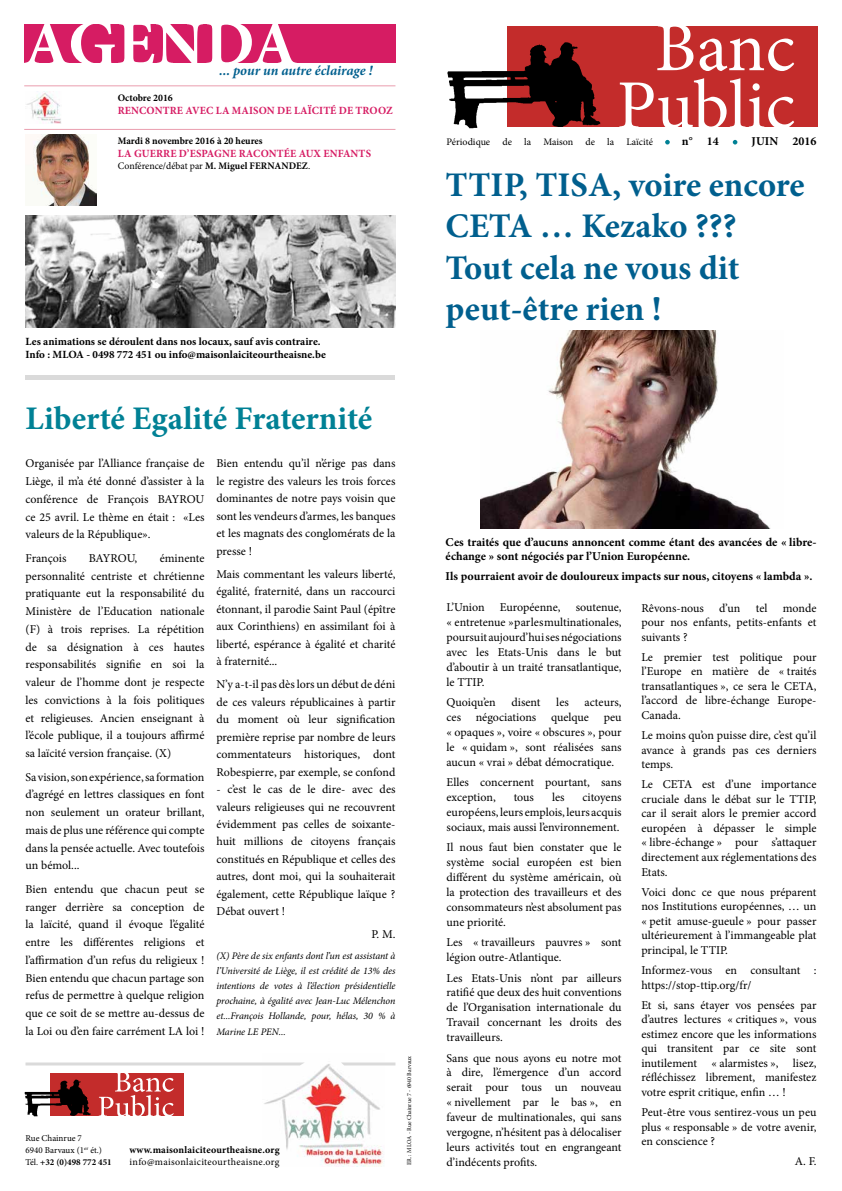
<style>
.page{position:relative;width:842px;height:1191px;background:#fff}
.page>*{position:absolute;margin:0;border:0;box-sizing:border-box;transform-origin:0 0}
.t1{font:700 34.5px/41.4px "Minion Pro";color:#005f8e}
.t2{font:700 33px "Minion Pro";letter-spacing:-.005em;color:#008195}
.t3{font:italic 700 14px "Minion Pro";letter-spacing:-.005em;color:#005f8e}
.t4{font:12px/14.9px "Minion Pro";color:#000;text-align:justify}
.t5{font:700 12px/14.4px "Minion Pro";color:#000}
.t6{font:700 11px/13.2px "Minion Pro";color:#000}
.t7{font:700 11px "Minion Pro";letter-spacing:.01em;color:#d61c63}
.t8{font:italic 10px/15.1px "Minion Pro";letter-spacing:-.005em;color:#000;text-align:justify}
.t9{font:700 10px "Minion Pro";letter-spacing:.005em;color:#000}
.t10{font:10px "Minion Pro";letter-spacing:.005em;color:#000}
.t11{font:10px "Minion Pro";letter-spacing:.03em;color:#000}
.t12{font:9px/12px "Minion Pro";color:#000}
.t13{font:6px "Minion Pro";color:#000}
.s1{font-weight:700}
</style>
<div class="page">
<img style="left:263px;top:1064px;width:121px;height:102px">
<svg style="left:665px;top:140px;width:5px;height:4px"></svg>
<svg style="left:733px;top:140px;width:4px;height:4px"></svg>
<div style="left:51px;top:1072px;width:133px;height:43px;background:#c32c2b"></div>
<svg style="left:99px;top:1072px;width:75px;height:44px"></svg>
<img style="left:25px;top:1076px;width:70px;height:40px">
<svg style="left:26px;top:1062px;width:279px;height:3px"></svg>
<svg style="left:341px;top:1062px;width:54px;height:3px"></svg>
<div style="left:26px;top:375px;width:369px;height:5px;background:#dadada"></div>
<div style="left:508px;top:27px;width:310px;height:100px;background:#c32c2b"></div>
<svg style="left:619px;top:78px;width:175px;height:49px"></svg>
<svg style="left:657px;top:26px;width:137px;height:45px"></svg>
<img style="left:447px;top:34px;width:154px;height:95px">
<hr style="left:24px;top:85px;width:371px;height:1px;background:#ea9eae">
<hr style="left:24px;top:129px;width:371px;height:1px;background:#ea9eae">
<div style="left:24px;top:24px;width:371px;height:38px;background:#d61c63"></div>
<svg style="left:24px;top:24px;width:273px;height:39px"></svg>
<img style="left:26px;top:92px;width:35px;height:31px">
<img style="left:33px;top:135px;width:63px;height:70px">
<img style="left:26px;top:216px;width:369px;height:111px">
<img style="left:480px;top:330px;width:290px;height:198px">
<p class="t3" style="left:219px;top:61px;width:155px">... pour un autre éclairage !</p>
<p class="t9" style="left:118px;top:90px;width:57px">Octobre 2016</p>
<p class="t7" style="left:118px;top:102px;width:277px">RENCONTRE AVEC LA MAISON DE LAÏCITÉ DE TROOZ</p>
<p class="t9" style="left:118px;top:134px;width:146px">Mardi 8 novembre 2016 à 20 heures</p>
<p class="t7" style="left:118px;top:146px;width:255px">LA GUERRE D’ESPAGNE RACONTÉE AUX ENFANTS</p>
<p class="t10" style="left:118px;top:159px;width:194px">Conférence/débat par <span class="s1">M. Miguel FERNANDEZ</span>.</p>
<p class="t6" style="left:26px;top:335px;width:302px">Les animations se déroulent dans nos locaux, sauf avis contraire.<br>Info : MLOA - 0498 772 451 ou info@maisonlaiciteourtheaisne.be</p>
<h2 class="t2" style="left:26px;top:395px;width:348px">Liberté Egalité Fraternité</h2>
<p class="t4" style="left:26px;top:455px;width:180px;line-height:17.7px">Organisée par l’Alliance française de Liège, il m’a été donné d’assister à la conférence de François BAYROU ce 25 avril. Le thème en était : «Les valeurs de la République».</p>
<p class="t4" style="left:26px;top:550px;width:42px">François</p>
<p class="t4" style="left:89px;top:550px;width:50px">BAYROU,</p>
<p class="t4" style="left:26px;top:549px;width:180px;line-height:17.7px;text-indent:134px">éminente personnalité centriste et chrétienne pratiquante eut la responsabilité du Ministère de l’Education nationale (F) à trois reprises. La répétition de sa désignation à ces hautes responsabilités signifie en soi la valeur de l’homme dont je respecte les convictions à la fois politiques et religieuses. Ancien enseignant à l’école publique, il a toujours affirmé sa laïcité version française. (X)</p>
<p class="t4" style="left:26px;top:768px;width:180px;line-height:17.7px">Sa vision, son expérience, sa formation d’agrégé en lettres classiques en font non seulement un orateur brillant, mais de plus une référence qui compte dans la pensée actuelle. Avec toutefois un bémol...</p>
<p class="t4" style="left:26px;top:880px;width:180px;line-height:17.7px">Bien entendu que chacun peut se ranger derrière sa conception de la laïcité, quand il évoque l’égalité entre les différentes religions et l’affirmation d’un refus du religieux !<br>Bien entendu que chacun partage son refus de permettre à quelque religion que ce soit de se mettre au-dessus de la Loi ou d’en faire carrément LA loi !</p>
<p class="t4" style="left:216px;top:455px;width:180px;line-height:17.5px">Bien entendu qu’il n’érige pas dans le registre des valeurs les trois forces dominantes de notre pays voisin que sont les vendeurs d’armes, les banques et les magnats des conglomérats de la presse !</p>
<p class="t4" style="left:216px;top:565px;width:180px;line-height:17.5px">Mais commentant les valeurs liberté, égalité, fraternité, dans un raccourci étonnant, il parodie Saint Paul (épître aux Corinthiens) en assimilant foi à liberté, espérance à égalité et charité à fraternité...</p>
<p class="t4" style="left:216px;top:675px;width:180px;line-height:17.5px">N’y a-t-il pas dès lors un début de déni de ces valeurs républicaines à partir du moment où leur signification première reprise par nombre de leurs commentateurs historiques, dont Robespierre, par exemple, se confond</p>
<p class="t4" style="left:216px;top:780px;width:180px;line-height:17.5px">- c’est le cas de le dire- avec des valeurs religieuses qui ne recouvrent évidemment pas celles de soixante&shy;huit millions de citoyens français constitués en République et celles des autres, dont moi, qui la souhaiterait également, cette République laïque ?<br>Débat ouvert !</p>
<p class="t4" style="left:371px;top:927px;width:25px">P. M.</p>
<p class="t8" style="left:216px;top:948px;width:180px">(X) Père de six enfants dont l’un est assistant à l’Université de Liège, il est crédité de 13% des intentions de votes à l’élection présidentielle prochaine, à égalité avec Jean-Luc Mélenchon et...François Hollande, pour, hélas, 30 % à Marine LE PEN...</p>
<p class="t12" style="left:26px;top:1132px;width:88px">Rue Chainrue 7<br>6940 Barvaux (1<sup>er</sup> ét.)<br>Tél. <span class="s1">+32 (0)498 772 451</span></p>
<p class="t9" style="left:130px;top:1142px;width:152px">www.maisonlaiciteourtheaisne.org</p>
<p class="t11" style="left:130px;top:1154px;width:152px">info@maisonlaiciteourtheaisne.org</p>
<p class="t13" style="left:405px;top:1165px;width:111px;rotate:-90deg">ER. : MLOA - Rue Chainrue 7 - 6940 Barvaux</p>
<p class="t10" style="left:446px;top:135px;width:208px">Périodique de la Maison de la Laïcité</p>
<p class="t5" style="left:682px;top:133px;width:38px">n° 14</p>
<p class="t5" style="left:751px;top:133px;width:66px">JUIN 2016</p>
<h1 class="t1" style="left:446px;top:163px;width:360px">TTIP, TISA, voire encore<br>CETA … Kezako ???<br>Tout cela ne vous dit peut-être rien !</h1>
<p class="t5" style="left:446px;top:535px;width:372px">Ces traités que d’aucuns annoncent comme étant des avancées de « libre&shy;échange » sont négociés par l’Union Européenne.</p>
<p class="t5" style="left:446px;top:569px;width:368px">Ils pourraient avoir de douloureux impacts sur nous, citoyens « lambda ».</p>
<p class="t4" style="left:446px;top:600px;width:40px">L’Union</p>
<p class="t4" style="left:500px;top:600px;width:62px">Européenne,</p>
<p class="t4" style="left:446px;top:600px;width:177px;text-indent:129px">soutenue, « entretenue » par les multinationales, poursuit aujourd’hui ses négociations avec les Etats-Unis dans le but d’aboutir à un traité transatlantique, le TTIP.</p>
<p class="t4" style="left:446px;top:695px;width:51px">Quoiqu’en</p>
<p class="t4" style="left:511px;top:695px;width:31px">disent</p>
<p class="t4" style="left:556px;top:695px;width:14px">les</p>
<p class="t4" style="left:446px;top:695px;width:177px;text-indent:138px">acteurs, ces négociations quelque peu « opaques », voire « obscures », pour le « quidam », sont réalisées sans aucun « vrai » débat démocratique.</p>
<p class="t4" style="left:446px;top:775px;width:177px">Elles concernent pourtant, sans exception,</p>
<p class="t4" style="left:514px;top:790px;width:22px">tous</p>
<p class="t4" style="left:552px;top:790px;width:14px">les</p>
<p class="t4" style="left:446px;top:790px;width:177px;text-indent:136px">citoyens européens, leurs emplois, leurs acquis sociaux, mais aussi l’environnement.</p>
<p class="t4" style="left:446px;top:840px;width:177px">Il nous faut bien constater que le système social européen est bien différent du système américain, où la protection des travailleurs et des consommateurs n’est absolument pas une priorité.</p>
<p class="t4" style="left:446px;top:935px;width:177px">Les « travailleurs pauvres » sont légion outre-Atlantique.</p>
<p class="t4" style="left:446px;top:970px;width:177px">Les Etats-Unis n’ont par ailleurs ratifié que deux des huit conventions de l’Organisation internationale du Travail concernant les droits des travailleurs.</p>
<p class="t4" style="left:446px;top:1050px;width:177px">Sans que nous ayons eu notre mot à dire, l’émergence d’un accord serait pour tous un nouveau « nivellement par le bas », en faveur de multinationales, qui sans vergogne, n’hésitent pas à délocaliser leurs activités tout en engrangeant d’indécents profits.</p>
<p class="t4" style="left:641px;top:600px;width:177px;line-height:14.5px;text-indent:141px">monde pour nos enfants, petits-enfants et suivants ?</p>
<p class="t4" style="left:641px;top:650px;width:177px;line-height:14.5px">Le premier test politique pour l’Europe en matière de « traités transatlantiques », ce sera le CETA, l’accord de libre-échange Europe-Canada.</p>
<p class="t4" style="left:641px;top:728px;width:177px;line-height:14.5px">Le moins qu’on puisse dire, c’est qu’il avance à grands pas ces derniers temps.</p>
<p class="t4" style="left:641px;top:777px;width:177px;line-height:14.5px">Le CETA est d’une importance cruciale dans le débat sur le TTIP, car il serait alors le premier accord européen à dépasser le simple « libre-échange » pour s’attaquer directement aux réglementations des Etats.</p>
<p class="t4" style="left:641px;top:884px;width:177px;line-height:14.5px">Voici donc ce que nous préparent nos Institutions européennes, … un « petit amuse-gueule » pour passer ultérieurement à l’immangeable plat principal, le TTIP.</p>
<p class="t4" style="left:641px;top:963px;width:177px;line-height:14.5px">Informez-vous en consultant : https://stop-ttip.org/fr/</p>
<p class="t4" style="left:641px;top:997px;width:177px;line-height:14.5px">Et si, sans étayer vos pensées par d’autres lectures « critiques », vous estimez encore que les informations qui transitent par ce site sont inutilement « alarmistes », lisez, réfléchissez librement, manifestez votre esprit critique, enfin … !</p>
<p class="t4" style="left:641px;top:1105px;width:177px;line-height:14.5px">Peut-être vous sentirez-vous un peu plus « responsable » de votre avenir, en conscience ?</p>
<p class="t4" style="left:795px;top:1154px;width:23px">A. F.</p>
<p class="t4" style="left:641px;top:600px;width:64px">Rêvons-nous</p>
<p class="t4" style="left:719px;top:600px;width:23px">d’un</p>
<p class="t4" style="left:756px;top:600px;width:13px">tel</p>
</div>
